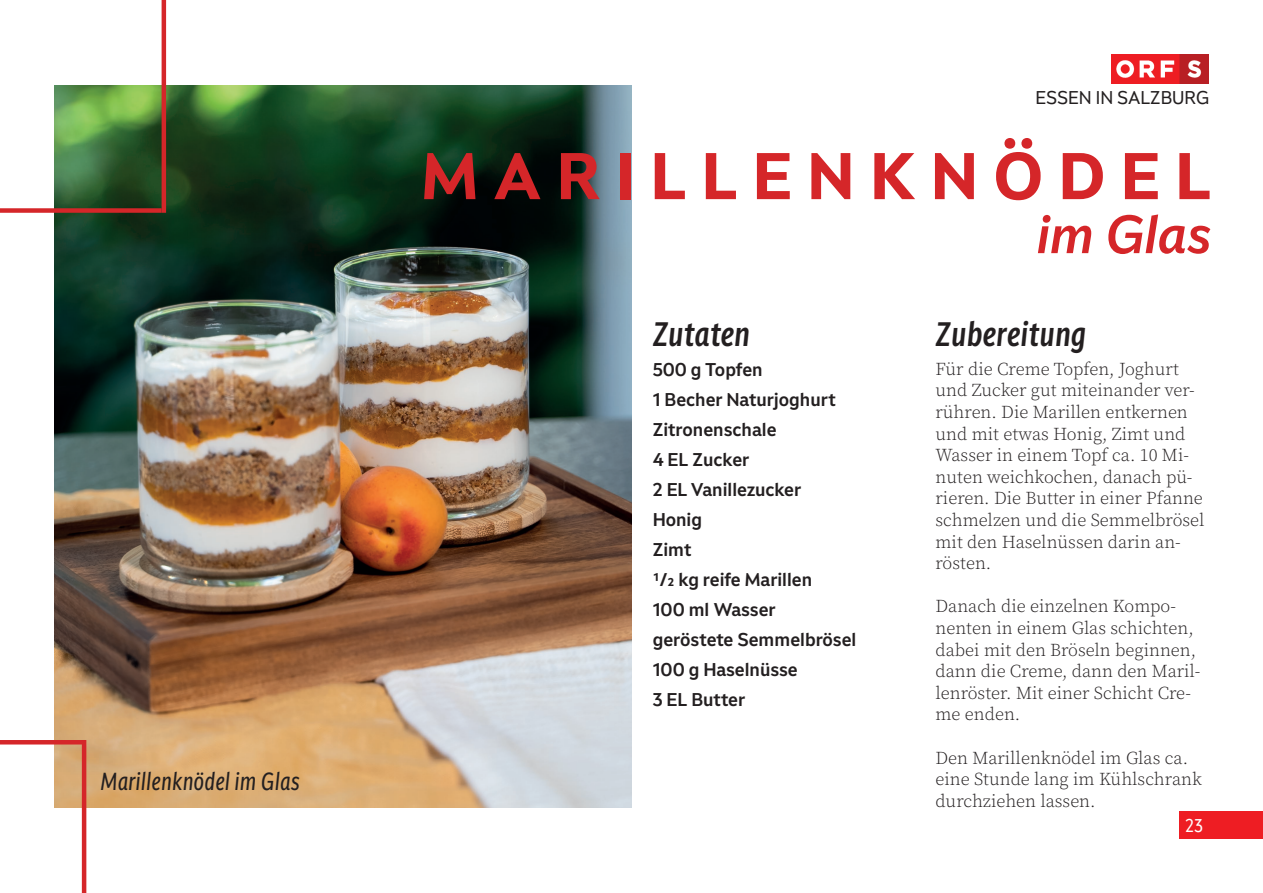
<style>
.page{position:relative;width:1263px;height:893px;background:#fff}
.page>*{position:absolute;margin:0;border:0;box-sizing:border-box;transform-origin:0 0}
.t1{font:700 64.5px "ORF Universal Basic HL";letter-spacing:.23em;color:#d52629}
.t2{font:italic 500 52.5px "ORF Universal Basic HL";color:#d52629}
.t3{font:italic 500 33px "ORF Universal Cond TX";color:#231f20}
.t4{font:italic 24px "ORF Universal Cond TX";color:#231f20}
.t5{font:300 18px/21.6px "Source Serif Pro";color:#231f20}
.t6{font:500 18px/30px "ORF Universal Basic HL";color:#231f20}
.t7{font:18px "ORF Universal Basic HL";color:#231f20}
.t8{font:18px "ORF Universal Cond TX";color:#fff}
</style>
<div class="page">
<img style="left:54px;top:86px;width:577px;height:721px">
<img style="left:1111px;top:54px;width:98px;height:29px">
<hr style="left:82px;top:740px;width:4px;height:153px;background:#d52629">
<hr style="left:162px;top:0;width:4px;height:213px;background:#d52629">
<div style="left:0;top:208px;width:162px;height:5px;background:#d52629"></div>
<hr style="left:0;top:740px;width:85px;height:4px;background:#d52629">
<div style="left:1179px;top:812px;width:84px;height:27px;background:#ee1d23"></div>
<h3 class="t4" style="left:100px;top:766px;width:201px">Marillenknödel im Glas</h3>
<p class="t7" style="left:1035px;top:86px;width:175px">ESSEN IN SALZBURG</p>
<h1 class="t1" style="left:421px;top:135px;width:791px">MARILLENKNÖDEL</h1>
<h2 class="t2" style="left:1037px;top:201px;width:176px">im Glas</h2>
<h3 class="t3" style="left:653px;top:313px;width:99px">Zutaten</h3>
<h3 class="t3" style="left:935px;top:313px;width:153px">Zubereitung</h3>
<p class="t5" style="left:935px;top:358px;width:270px">Für die Creme Topfen, Joghurt und Zucker gut miteinander ver&shy;rühren. Die Marillen entkernen und mit etwas Honig, Zimt und<br>Wasser in einem Topf ca. 10 Mi&shy;nuten weichkochen, danach pü&shy;rieren. Die Butter in einer Pfanne schmelzen und die Semmelbrösel mit den Haselnüssen darin an&shy;rösten.</p>
<p class="t5" style="left:935px;top:596px;width:266px">Danach die einzelnen Kompo&shy;nenten in einem Glas schichten, dabei mit den Bröseln beginnen, dann die Creme, dann den Maril&shy;lenröster. Mit einer Schicht Cre&shy;me enden.</p>
<p class="t5" style="left:935px;top:747px;width:268px">Den Marillenknödel im Glas ca. eine Stunde lang im Kühlschrank durchziehen lassen.</p>
<p class="t8" style="left:1185px;top:814px;width:19px">23</p>
<p class="t6" style="left:653px;top:354px;width:205px">500 g Topfen<br>1 Becher Naturjoghurt<br>Zitronenschale<br>4 EL Zucker<br>2 EL Vanillezucker<br>Honig<br>Zimt<br>1/2 kg reife Marillen<br>100 ml Wasser geröstete Semmelbrösel<br>100 g Haselnüsse<br>3 EL Butter</p>
</div>
